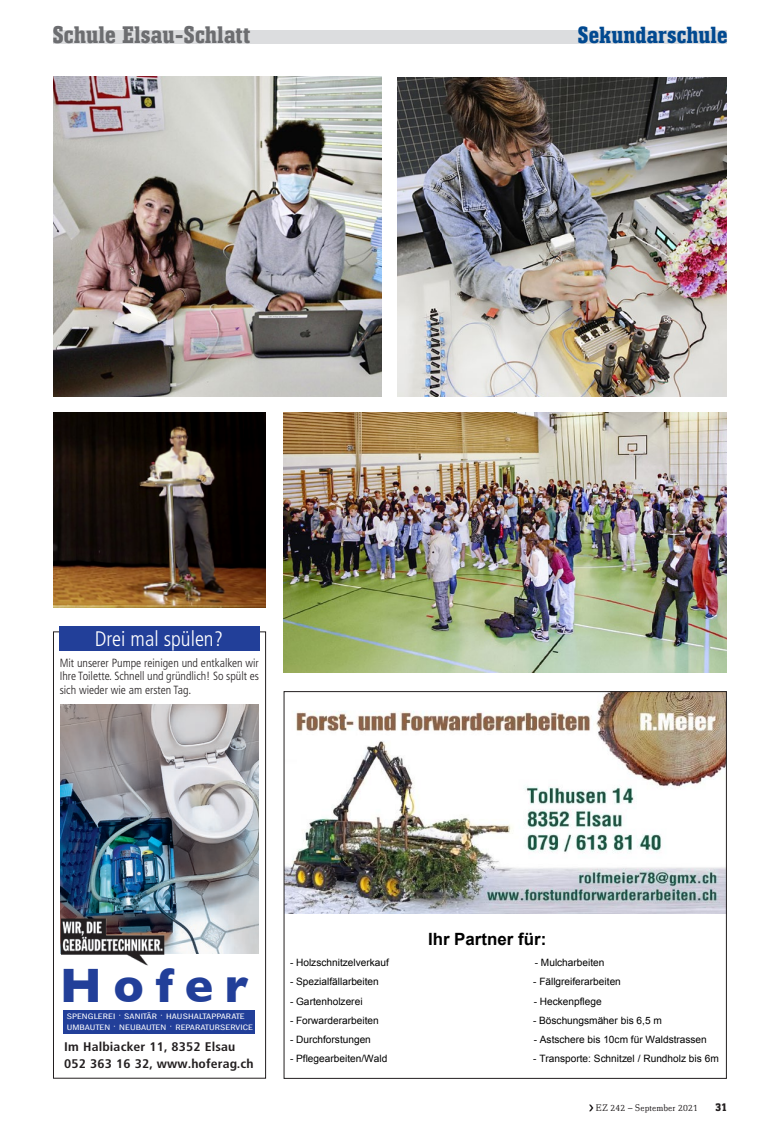
<style>
.page{position:relative;width:780px;height:1134px;background:#fff}
.page>*{position:absolute;margin:0;border:0;box-sizing:border-box;transform-origin:0 0}
.t1{font:700 49.25px "Gill Sans";letter-spacing:.24em;color:#223f99}
.t2{font:700 25px "Technotyp Condensed";color:#6c6d70}
.t3{font:700 24.38px "Technotyp Condensed";color:#014990}
.t4{font:300 condensed 21px "Frutiger LT Pro";color:#fff}
.t5{font:700 16.88px "Arial";color:#000}
.t6{font:700 condensed 12.5px/17.5px "Frutiger LT Pro";letter-spacing:.01em;color:#231f20;scale:1.1 1}
.t7{font:700 12.5px "Technotyp Condensed";color:#231f20}
.t8{font:300 condensed 11.88px/13.8px "Frutiger LT Pro";color:#231f20;text-align:justify}
.t9{font:10.12px "Arial";color:#000}
.t10{font:300 10px "Technotyp";letter-spacing:.015em;color:#231f20}
.t11{font:condensed 8.12px/10.8px "ITC Franklin Gothic Std";letter-spacing:.01em;color:#fff;scale:1.27 1}
</style>
<div class="page">
<div style="left:53px;top:30px;width:673px;height:13px;background:#dcdddf"></div>
<svg style="left:589px;top:1104px;width:4px;height:7px"></svg>
<img style="left:53px;top:76px;width:328px;height:320px">
<img style="left:283px;top:412px;width:443px;height:260px">
<img style="left:397px;top:77px;width:329px;height:319px">
<img style="left:53px;top:412px;width:213px;height:195px">
<img style="left:285px;top:693px;width:439px;height:221px">
<div style="left:53px;top:631px;width:213px;height:447px;border:1px solid #231f20"></div>
<div style="left:59px;top:626px;width:200px;height:25px;background:#223f99"></div>
<img style="left:61px;top:705px;width:197px;height:248px">
<div style="left:63px;top:1010px;width:192px;height:24px;background:#223f99"></div>
<img style="left:61px;top:918px;width:103px;height:47px">
<h2 class="t2" style="left:53px;top:20px;width:199px">Schule Elsau-Schlatt</h2>
<h3 class="t3" style="left:578px;top:21px;width:151px">Sekundarschule</h3>
<h3 class="t4" style="left:95px;top:627px;width:130px">Drei mal spülen?</h3>
<p class="t8" style="left:60px;top:656px;width:201px">Mit unserer Pumpe reinigen und entkalken wir Ihre Toilette. Schnell und gründlich! So spült es sich wieder wie am ersten Tag.</p>
<h1 class="t1" style="left:60px;top:946px;width:190px">Hofer</h1>
<p class="t11" style="left:67px;top:1011px;width:148px">SPENGLEREI • SANITÄR • HAUSHALTAPPARATE<br>UMBAUTEN • NEUBAUTEN • REPARATURSERVICE</p>
<p class="t6" style="left:64px;top:1037px;width:174px">Im Halbiacker 11, 8352 Elsau<br>052 363 16 32, www.hoferag.ch</p>
<h3 class="t5" style="left:428px;top:927px;width:120px">Ihr Partner für:</h3>
<p class="t9" style="left:290px;top:956px;width:100px">- Holzschnitzelverkauf</p>
<p class="t9" style="left:534px;top:956px;width:71px">- Mulcharbeiten</p>
<p class="t9" style="left:290px;top:975px;width:90px">- Spezialfällarbeiten</p>
<p class="t9" style="left:533px;top:975px;width:89px">- Fällgreiferarbeiten</p>
<p class="t9" style="left:290px;top:994px;width:74px">- Gartenholzerei</p>
<p class="t9" style="left:533px;top:994px;width:69px">- Heckenpflege</p>
<p class="t9" style="left:290px;top:1013px;width:90px">- Forwarderarbeiten</p>
<p class="t9" style="left:533px;top:1013px;width:130px">- Böschungsmäher bis 6,5 m</p>
<p class="t9" style="left:290px;top:1033px;width:82px">- Durchforstungen</p>
<p class="t9" style="left:533px;top:1033px;width:175px">- Astschere bis 10cm für Waldstrassen</p>
<p class="t9" style="left:290px;top:1052px;width:99px">- Pflegearbeiten/Wald</p>
<p class="t9" style="left:533px;top:1052px;width:187px">- Transporte: Schnitzel / Rundholz bis 6m</p>
<p class="t10" style="left:596px;top:1102px;width:103px">EZ 242 – September 2021</p>
<p class="t7" style="left:715px;top:1100px;width:13px">31</p>
</div>
